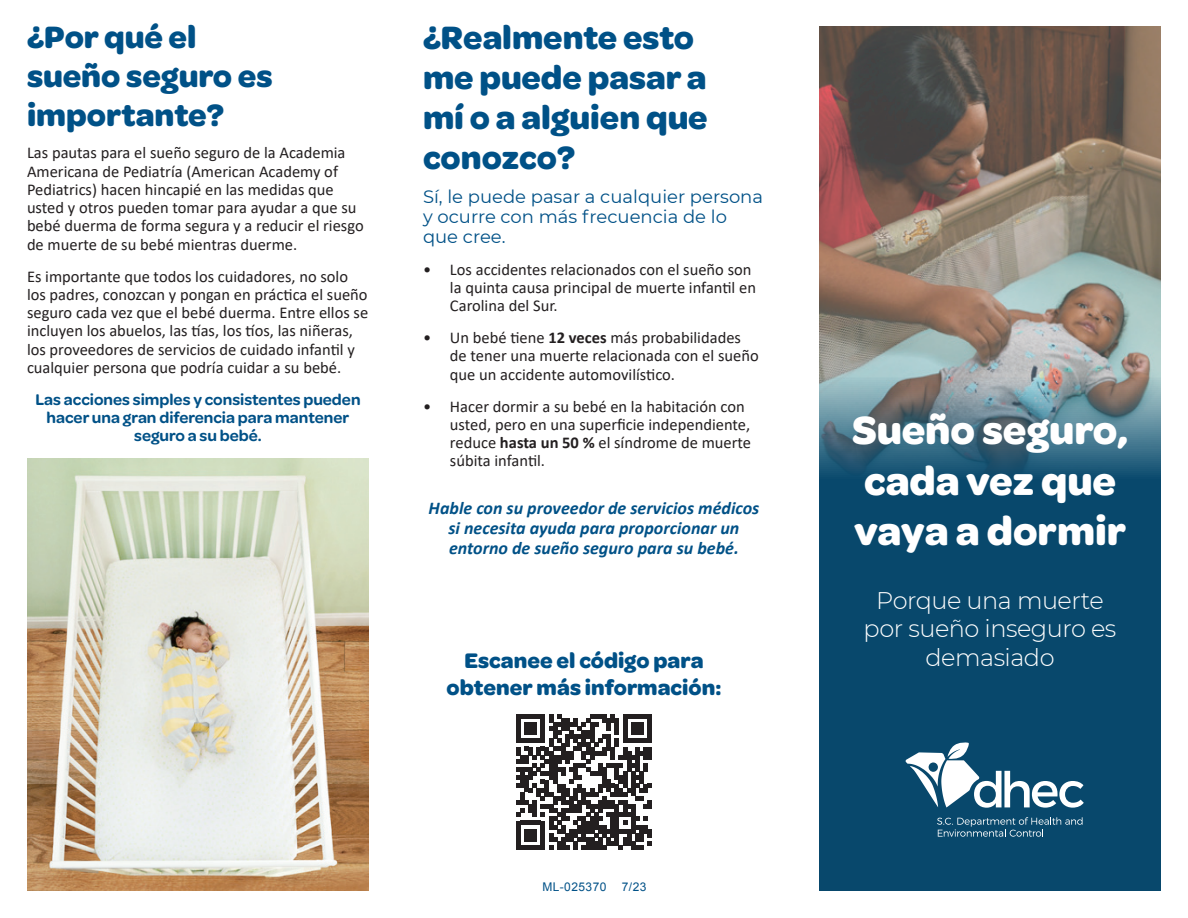
<style>
.page{position:relative;width:1188px;height:918px;background:#fff}
.page>*{position:absolute;margin:0;border:0;box-sizing:border-box;transform-origin:0 0}
.t1{font:700 42px/50.4px "Omnes";color:#fff}
.t2{font:700 34.5px/39.9px "Omnes";color:#005187}
.t3{font:700 33px/39px "Omnes";color:#005187}
.t4{font:300 24px/28.8px "Montserrat";letter-spacing:-.02em;color:#fff;text-align:center}
.t5{font:700 22.5px/27px "Omnes";color:#005187;text-align:center}
.t6{font:italic 700 18px/20.1px "Calibri";color:#005187;text-align:center}
.t7{font:18px/20.1px "Montserrat";color:#005187}
.t8{font:16.5px/18.3px "Calibri";color:#231f20}
.t9{font:600 16.5px/18.3px "Omnes";color:#005187;text-align:center}
.t10{font:12px "Arial";letter-spacing:.035em;color:#005187}
.s1{font-weight:700}
</style>
<div class="page">
<img style="left:819px;top:26px;width:342px;height:352px">
<svg style="left:819px;top:378px;width:342px;height:513px;background:#175271"></svg>
<svg style="left:906px;top:742px;width:178px;height:66px"></svg>
<svg style="left:937px;top:817px;width:146px;height:20px;background:#2e6482"></svg>
<svg style="left:516px;top:714px;width:136px;height:136px"></svg>
<img style="left:27px;top:458px;width:342px;height:433px">
<h3 class="t3" style="left:27px;top:16px;width:247px">¿Por qué el sueño seguro es importante?</h3>
<p class="t8" style="left:27px;top:143px;width:338px">Las pautas para el sueño seguro de la Academia Americana de Pediatría (American Academy of Pediatrics) hacen hincapié en las medidas que usted y otros pueden tomar para ayudar a que su bebé duerma de forma segura y a reducir el riesgo de muerte de su bebé mientras duerme.</p>
<p class="t8" style="left:27px;top:266px;width:343px">Es importante que todos los cuidadores, no solo los padres, conozcan y pongan en práctica el sueño seguro cada vez que el bebé duerma. Entre ellos se incluyen los abuelos, las tías, los tíos, las niñeras, los proveedores de servicios de cuidado infantil y cualquier persona que podría cuidar a su bebé.</p>
<p class="t9" style="left:35px;top:389px;width:327px">Las acciones simples y consistentes pueden hacer una gran diferencia para mantener seguro a su bebé.</p>
<h2 class="t2" style="left:423px;top:16px;width:286px">¿Realmente esto me puede pasar a mí o a alguien que conozco?</h2>
<p class="t7" style="left:423px;top:186px;width:342px">Sí, le puede pasar a cualquier persona y ocurre con más frecuencia de lo que cree.</p>
<p class="t8" style="left:450px;top:260px;width:308px;text-indent:-27px">• Los accidentes relacionados con el sueño son la quinta causa principal de muerte infantil en<br>Carolina del Sur.</p>
<p class="t8" style="left:450px;top:328px;width:310px;text-indent:-27px">• Un bebé tiene <span class="s1">12 veces</span> más probabilidades de tener una muerte relacionada con el sueño que un accidente automovilístico.</p>
<p class="t8" style="left:450px;top:396px;width:303px;text-indent:-27px">• Hacer dormir a su bebé en la habitación con usted, pero en una superficie independiente, reduce <span class="s1">hasta un 50 %</span> el síndrome de muerte súbita infantil.</p>
<p class="t6" style="left:429px;top:497px;width:332px">Hable con su proveedor de servicios médicos si necesita ayuda para proporcionar un entorno de sueño seguro para su bebé.</p>
<h3 class="t5" style="left:447px;top:646px;width:276px">Escanee el código para obtener más información:</h3>
<p class="t10" style="left:542px;top:879px;width:66px">ML-025370</p>
<p class="t10" style="left:622px;top:879px;width:26px">7/23</p>
<h1 class="t1" style="left:852px;top:403px;width:278px">Sueño seguro, cada vez que vaya a dormir</h1>
<h3 class="t4" style="left:864px;top:585px;width:254px">Porque una muerte por sueño inseguro es demasiado</h3>
</div>
